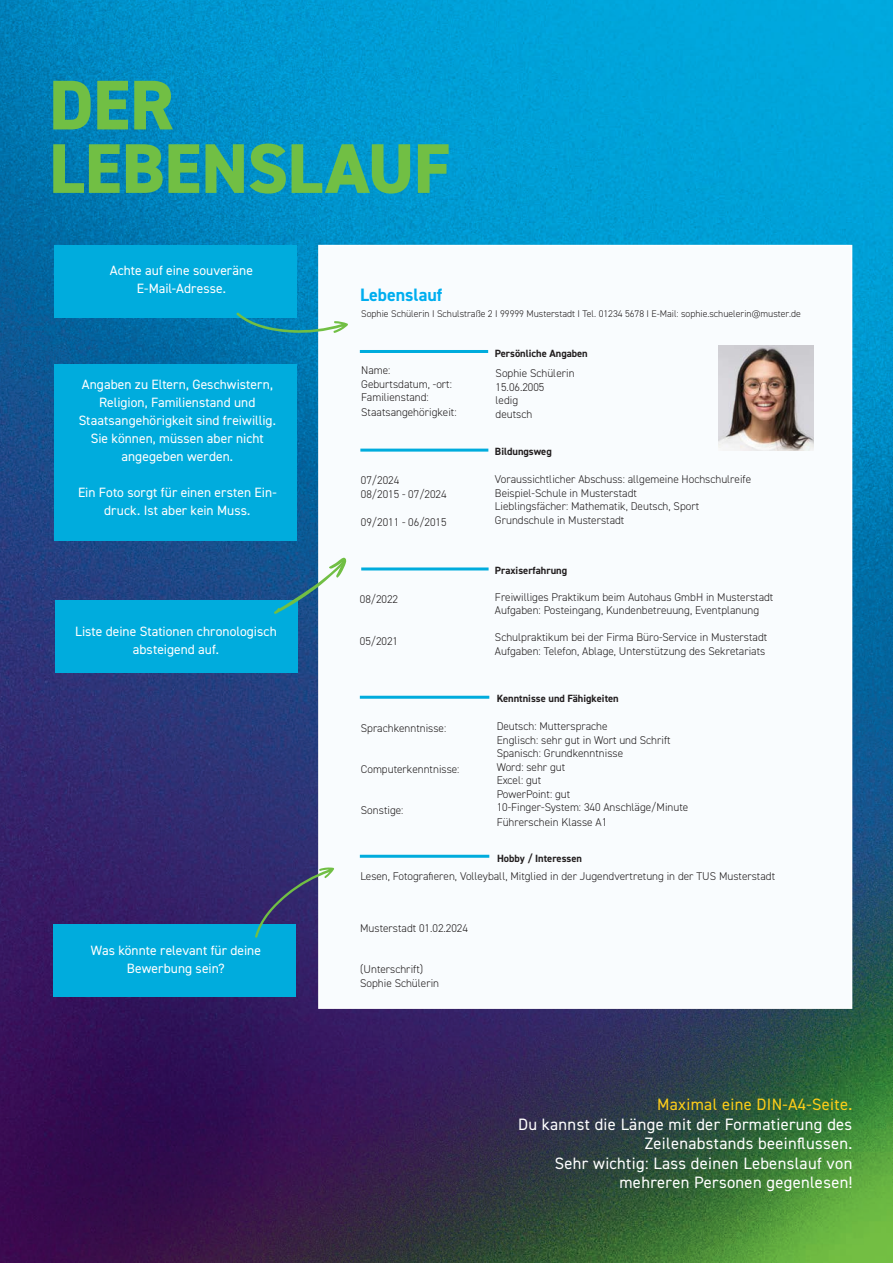
<style>
.page{position:relative;width:893px;height:1263px;background:#fff}
.page>*{position:absolute;margin:0;border:0;box-sizing:border-box;transform-origin:0 0}
.t1{font:800 70.5px/63.4px "DIN2014";letter-spacing:-.005em;color:#71bf44}
.t2{font:700 18px "DIN2014";color:#00aeef}
.t3{font:16.5px/19.5px "DIN2014";letter-spacing:.02em;color:#fff;text-align:right}
.t4{font:16.5px "DIN2014";letter-spacing:.02em;color:#fecd19}
.t5{font:13.5px/18px "DIN2014";color:#fff;text-align:center}
.t6{font:300 11.25px/13.6px "DIN2014";color:#231f20}
.t7{font:700 10.5px "DIN2014";color:#231f20}
.t8{font:300 9.75px "DIN2014";color:#231f20}
</style>
<div class="page">
<img style="left:0;top:0;width:893px;height:1263px">
<div style="left:318px;top:245px;width:534px;height:764px;background:#f9fcfe;border:2px solid #fff"></div>
<div style="left:54px;top:245px;width:242px;height:73px;background:#00acdd"></div>
<svg style="left:236px;top:312px;width:112px;height:22px"></svg>
<div style="left:54px;top:365px;width:242px;height:176px;background:#00acdd"></div>
<div style="left:55px;top:601px;width:243px;height:72px;background:#00acdd"></div>
<div style="left:53px;top:924px;width:243px;height:73px;background:#00acdd"></div>
<svg style="left:274px;top:557px;width:72px;height:57px"></svg>
<svg style="left:255px;top:867px;width:79px;height:71px"></svg>
<hr style="left:360px;top:350px;width:128px;height:3px;background:#00acdd">
<hr style="left:360px;top:449px;width:128px;height:3px;background:#00acdd">
<hr style="left:361px;top:567px;width:128px;height:3px;background:#00acdd">
<hr style="left:360px;top:696px;width:129px;height:3px;background:#00acdd">
<hr style="left:360px;top:855px;width:129px;height:3px;background:#00acdd">
<img style="left:719px;top:345px;width:95px;height:105px">
<h1 class="t1" style="left:49px;top:73px;width:402px">DER<br>LEBENSLAUF</h1>
<p class="t5" style="left:110px;top:261px;width:145px">Achte auf eine souveräne<br>E-Mail-Adresse.</p>
<p class="t5" style="left:79px;top:375px;width:199px">Angaben zu Eltern, Geschwistern,<br>Religion, Familienstand und<br>Staatsangehörigkeit sind freiwillig.<br>Sie können, müssen aber nicht angegeben werden.</p>
<p class="t5" style="left:78px;top:483px;width:200px">Ein Foto sorgt für einen ersten Ein&shy;druck. Ist aber kein Muss.</p>
<p class="t5" style="left:75px;top:622px;width:203px">Liste deine Stationen chronologisch absteigend auf.</p>
<p class="t5" style="left:91px;top:941px;width:172px">Was könnte relevant für deine<br>Bewerbung sein?</p>
<h2 class="t2" style="left:360px;top:283px;width:84px">Lebenslauf</h2>
<p class="t8" style="left:361px;top:307px;width:441px">Sophie Schülerin I Schulstraße 2 I 99999 Musterstadt I Tel. 01234 5678 I E-Mail: sophie.schuelerin@muster.de</p>
<p class="t6" style="left:361px;top:364px;width:97px">Name:<br>Geburtsdatum, -ort:<br>Familienstand:<br>Staatsangehörigkeit:</p>
<p class="t6" style="left:361px;top:474px;width:87px">07/2024<br>08/2015 - 07/2024</p>
<p class="t6" style="left:361px;top:515px;width:87px">09/2011 - 06/2015</p>
<p class="t6" style="left:360px;top:593px;width:40px">08/2022</p>
<p class="t6" style="left:360px;top:634px;width:40px">05/2021</p>
<p class="t6" style="left:361px;top:721px;width:87px">Sprachkenntnisse:</p>
<p class="t6" style="left:361px;top:762px;width:100px">Computerkenntnisse:</p>
<p class="t6" style="left:361px;top:803px;width:44px">Sonstige:</p>
<p class="t7" style="left:495px;top:347px;width:95px">Persönliche Angaben</p>
<p class="t6" style="left:496px;top:366px;width:80px">Sophie Schülerin<br>15.06.2005<br>ledig<br>deutsch</p>
<p class="t7" style="left:495px;top:444px;width:58px">Bildungsweg</p>
<p class="t6" style="left:495px;top:472px;width:258px">Voraussichtlicher Abschuss: allgemeine Hochschulreife Beispiel-Schule in Musterstadt<br>Lieblingsfächer: Mathematik, Deutsch, Sport Grundschule in Musterstadt</p>
<p class="t7" style="left:495px;top:563px;width:74px">Praxiserfahrung</p>
<p class="t6" style="left:495px;top:590px;width:280px">Freiwilliges Praktikum beim Autohaus GmbH in Musterstadt<br>Aufgaben: Posteingang, Kundenbetreuung, Eventplanung</p>
<p class="t6" style="left:495px;top:630px;width:274px;line-height:14.4px">Schulpraktikum bei der Firma Büro-Service in Musterstadt<br>Aufgaben: Telefon, Ablage, Unterstützung des Sekretariats</p>
<p class="t7" style="left:497px;top:692px;width:124px">Kenntnisse und Fähigkeiten</p>
<p class="t6" style="left:497px;top:719px;width:193px">Deutsch: Muttersprache<br>Englisch: sehr gut in Wort und Schrift<br>Spanisch: Grundkenntnisse<br>Word: sehr gut<br>Excel: gut<br>PowerPoint: gut<br>10-Finger-System: 340 Anschläge/Minute<br>Führerschein Klasse A1</p>
<p class="t7" style="left:497px;top:851px;width:86px">Hobby / Interessen</p>
<p class="t6" style="left:360px;top:869px;width:416px">Lesen, Fotografieren, Volleyball, Mitglied in der Jugendvertretung in der TUS Musterstadt</p>
<p class="t6" style="left:360px;top:921px;width:109px">Musterstadt 01.02.2024</p>
<p class="t6" style="left:360px;top:962px;width:80px;line-height:14.4px">(Unterschrift)<br>Sophie Schülerin</p>
<h3 class="t4" style="left:657px;top:1094px;width:197px">Maximal eine DIN-A4-Seite.</h3>
<h3 class="t3" style="left:518px;top:1114px;width:336px">Du kannst die Länge mit der Formatierung des Zeilenabstands beeinflussen.<br>Sehr wichtig: Lass deinen Lebenslauf von mehreren Personen gegenlesen!</h3>
</div>
